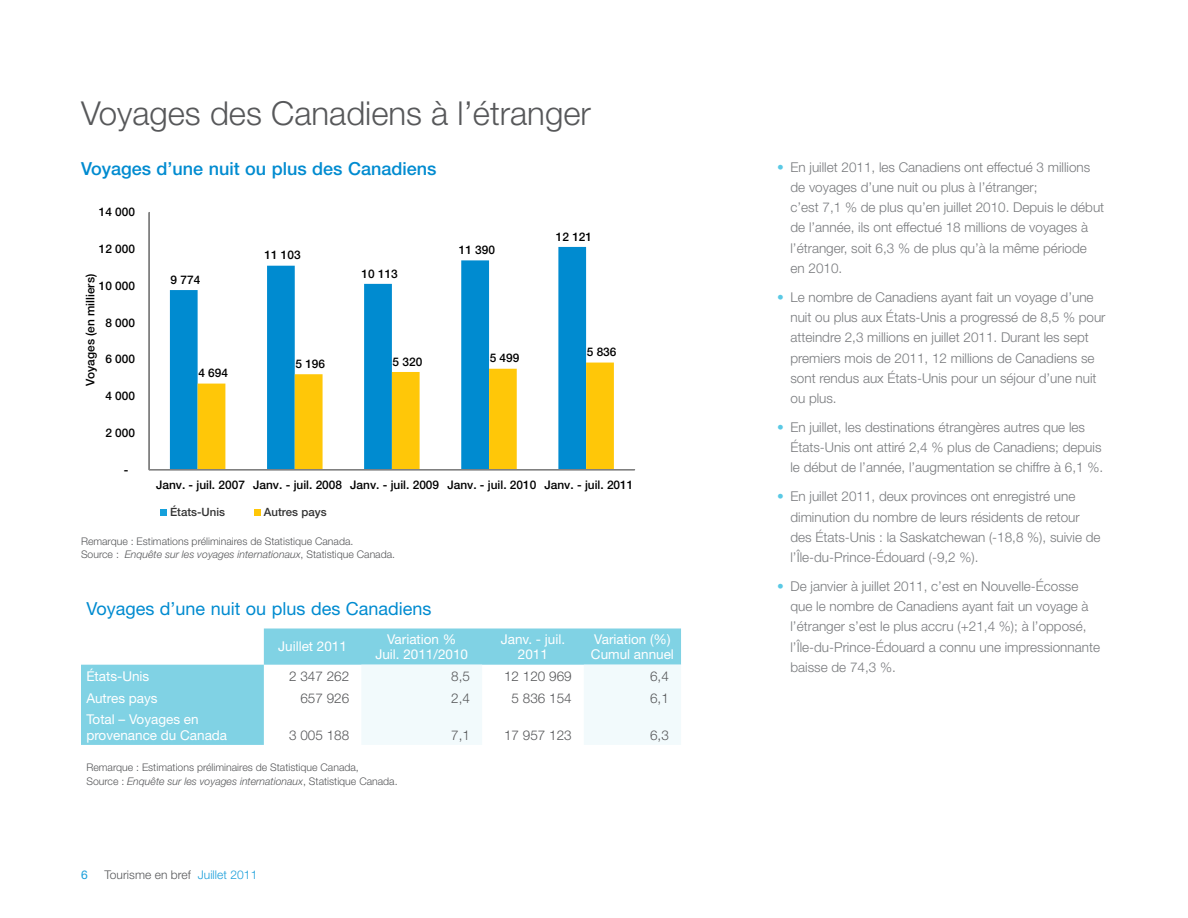
<style>
.page{position:relative;width:1188px;height:918px;background:#fff}
.page>*{position:absolute;margin:0;border:0;box-sizing:border-box;transform-origin:0 0}
.t1{font:300 33px "Helvetica Neue LT Pro";color:#57585a}
.t2{font:500 18px "Helvetica Neue LT Pro";color:#008bd0}
.t3{font:18px "Helvetica Neue LT Pro";color:#008bd0}
.t4{font:300 13.5px/20.2px "Helvetica Neue LT Pro";color:#787a7d}
.t5{font:13.5px/15.8px "Helvetica Neue LT Pro";color:#fff;text-align:center}
.t6{font:300 13.5px "Helvetica Neue LT Pro";color:#57585a}
.t7{font:300 12px "Helvetica Neue LT Pro";letter-spacing:.005em;color:#57585a}
.t8{font:12px "Helvetica Neue LT Pro";color:#199eda}
.t9{font:500 11.85px "Helvetica Neue LT Pro";color:#000}
.t10{font:500 11.4px "Helvetica Neue LT Pro";color:#333}
.t11{font:300 10.5px/13.5px "Helvetica Neue LT Pro";color:#57585a}
.s1{font-style:italic}
.s2{color:#199eda}
.s3{color:#5ac9e5}
</style>
<div class="page">
<div style="left:160px;top:509px;width:7px;height:7px;background:#16a0db"></div>
<div style="left:254px;top:509px;width:7px;height:7px;background:#ffc708"></div>
<svg style="left:170px;top:247px;width:416px;height:223px"></svg>
<svg style="left:198px;top:363px;width:416px;height:107px"></svg>
<div style="left:149px;top:212px;width:1px;height:258px;border:1px solid #808080"></div>
<div style="left:149px;top:470px;width:486px;height:1px;border:1px solid #808080"></div>
<svg style="left:81px;top:629px;width:600px;height:116px;fill:#80d2e4"></svg>
<svg style="left:361px;top:665px;width:320px;height:80px"></svg>
<h1 class="t1" style="left:81px;top:93px;width:511px">Voyages des Canadiens à l’étranger</h1>
<h2 class="t2" style="left:81px;top:158px;width:357px">Voyages d’une nuit ou plus des Canadiens</h2>
<p class="t9" style="left:99px;top:205px;width:38px">14 000</p>
<p class="t9" style="left:99px;top:242px;width:38px">12 000</p>
<p class="t9" style="left:83px;top:386px;width:114px;rotate:-90deg">Voyages (en milliers)</p>
<p class="t9" style="left:99px;top:278px;width:38px">10 000</p>
<p class="t9" style="left:105px;top:315px;width:31px">8 000</p>
<p class="t9" style="left:105px;top:352px;width:31px">6 000</p>
<p class="t9" style="left:105px;top:389px;width:31px">4 000</p>
<p class="t9" style="left:105px;top:426px;width:31px">2 000</p>
<p class="t9" style="left:124px;top:462px;width:6px">-</p>
<p class="t9" style="left:171px;top:272px;width:31px">9 774</p>
<p class="t9" style="left:198px;top:366px;width:31px">4 694</p>
<p class="t9" style="left:265px;top:248px;width:38px">11 103</p>
<p class="t9" style="left:362px;top:266px;width:38px">10 113</p>
<p class="t9" style="left:459px;top:243px;width:38px">11 390</p>
<p class="t9" style="left:295px;top:357px;width:31px">5 196</p>
<p class="t9" style="left:393px;top:354px;width:31px">5 320</p>
<p class="t9" style="left:490px;top:351px;width:31px">5 499</p>
<p class="t9" style="left:556px;top:229px;width:38px">12 121</p>
<p class="t9" style="left:587px;top:345px;width:31px">5 836</p>
<p class="t9" style="left:156px;top:477px;width:479px">Janv. - juil. 2007 Janv. - juil. 2008 Janv. - juil. 2009 Janv. - juil. 2010 Janv. - juil. 2011</p>
<p class="t10" style="left:170px;top:505px;width:57px">États-Unis</p>
<p class="t10" style="left:264px;top:505px;width:64px">Autres pays</p>
<p class="t11" style="left:81px;top:534px;width:316px">Remarque : Estimations préliminaires de Statistique Canada.<br>Source : <span class="s1">Enquête sur les voyages internationaux</span>, Statistique Canada.</p>
<h2 class="t3" style="left:86px;top:598px;width:347px">Voyages d’une nuit ou plus des Canadiens</h2>
<p class="t5" style="left:278px;top:638px;width:70px">Juillet 2011</p>
<p class="t5" style="left:375px;top:631px;width:94px">Variation %<br>Juil. 2011/2010</p>
<p class="t5" style="left:501px;top:631px;width:66px">Janv. - juil.<br>2011</p>
<p class="t5" style="left:591px;top:631px;width:85px;text-align:left">Variation (%)<br>Cumul annuel</p>
<p class="t5" style="left:86px;top:668px;width:65px">États-Unis</p>
<p class="t6" style="left:289px;top:668px;width:62px">2 347 262</p>
<p class="t6" style="left:451px;top:668px;width:20px">8,5</p>
<p class="t6" style="left:504px;top:668px;width:69px">12 120 969</p>
<p class="t6" style="left:650px;top:668px;width:20px">6,4</p>
<p class="t5" style="left:86px;top:690px;width:73px">Autres pays</p>
<p class="t6" style="left:300px;top:690px;width:50px">657 926</p>
<p class="t6" style="left:451px;top:690px;width:20px">2,4</p>
<p class="t6" style="left:512px;top:690px;width:62px">5 836 154</p>
<p class="t6" style="left:650px;top:690px;width:20px">6,1</p>
<p class="t5" style="left:86px;top:711px;width:142px;text-align:left">Total – Voyages en provenance du Canada</p>
<p class="t6" style="left:289px;top:726px;width:62px">3 005 188</p>
<p class="t6" style="left:451px;top:726px;width:20px">7,1</p>
<p class="t6" style="left:504px;top:726px;width:69px">17 957 123</p>
<p class="t6" style="left:650px;top:726px;width:20px">6,3</p>
<p class="t11" style="left:86px;top:761px;width:313px">Remarque : Estimations préliminaires de Statistique Canada,<br>Source : <span class="s1">Enquête sur les voyages internationaux</span>, Statistique Canada.</p>
<p class="t8" style="left:81px;top:867px;width:8px">6</p>
<p class="t7" style="left:104px;top:867px;width:154px">Tourisme en bref <span class="s2">Juillet 2011</span></p>
<p class="t4" style="left:790px;top:156px;width:315px;text-indent:-14px"><span class="s3">•</span> En juillet 2011, les Canadiens ont effectué 3 millions de voyages d’une nuit ou plus à l’étranger;<br>c’est 7,1 % de plus qu’en juillet 2010. Depuis le début de l’année, ils ont effectué 18 millions de voyages à l’étranger, soit 6,3 % de plus qu’à la même période en 2010.</p>
<p class="t4" style="left:790px;top:287px;width:317px;text-indent:-14px"><span class="s3">•</span> Le nombre de Canadiens ayant fait un voyage d’une nuit ou plus aux États-Unis a progressé de 8,5 % pour atteindre 2,3 millions en juillet 2011. Durant les sept premiers mois de 2011, 12 millions de Canadiens se sont rendus aux États-Unis pour un séjour d’une nuit ou plus.</p>
<p class="t4" style="left:790px;top:417px;width:314px;text-indent:-14px"><span class="s3">•</span> En juillet, les destinations étrangères autres que les<br>États-Unis ont attiré 2,4 % plus de Canadiens; depuis le début de l’année, l’augmentation se chiffre à 6,1 %.</p>
<p class="t4" style="left:790px;top:486px;width:312px;text-indent:-14px"><span class="s3">•</span> En juillet 2011, deux provinces ont enregistré une diminution du nombre de leurs résidents de retour des États-Unis : la Saskatchewan (-18,8 %), suivie de l’Île‑du-Prince-Édouard (-9,2 %).</p>
<p class="t4" style="left:790px;top:576px;width:311px;text-indent:-14px"><span class="s3">•</span> De janvier à juillet 2011, c’est en Nouvelle-Écosse que le nombre de Canadiens ayant fait un voyage à l’étranger s’est le plus accru (+21,4 %); à l’opposé, l’Île-du-Prince-Édouard a connu une impressionnante baisse de 74,3 %.</p>
</div>
